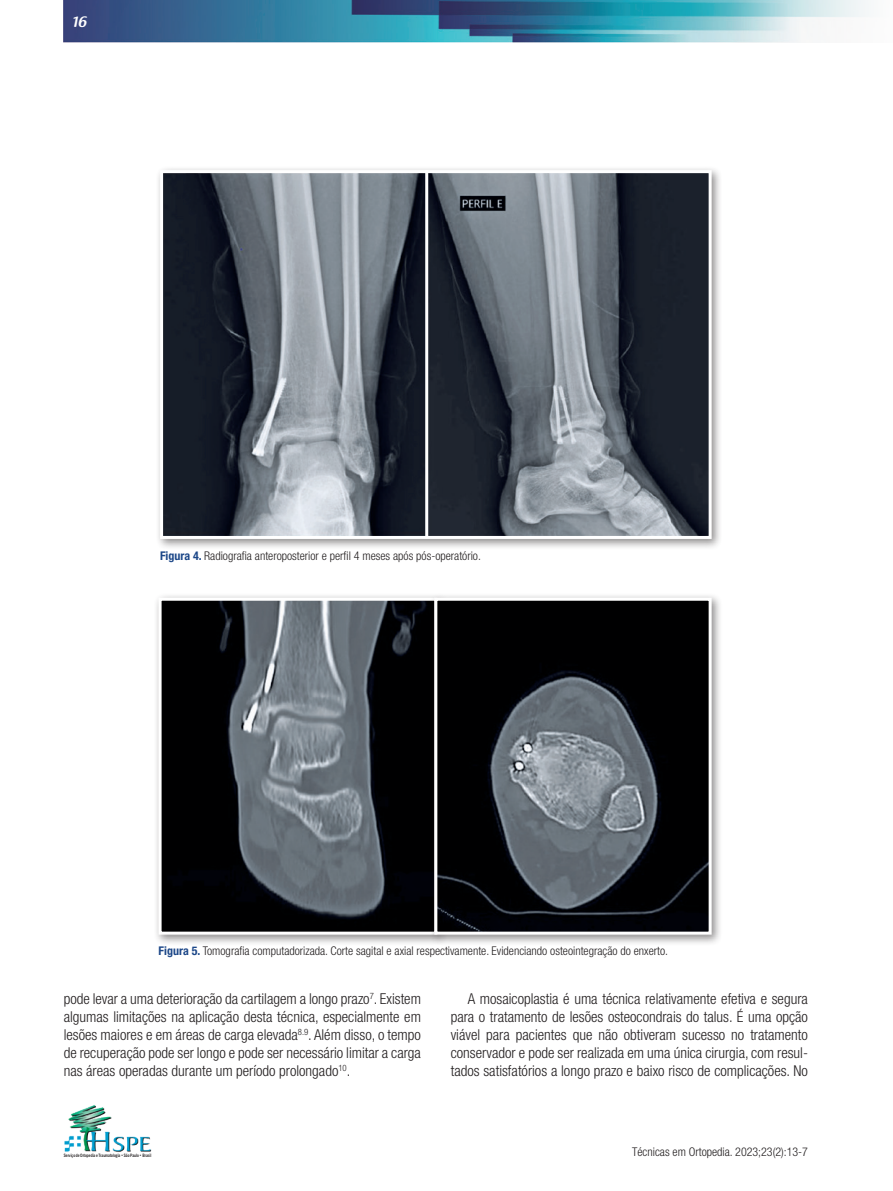
<style>
.page{position:relative;width:893px;height:1191px;background:#fff}
.page>*{position:absolute;margin:0;border:0;box-sizing:border-box;transform-origin:0 0}
.t1{font:300 condensed 15px/18px "Helvetica Neue";color:#231f20;text-align:justify}
.t2{font:600 15px "Raspoutine";color:#fff}
.t3{font:300 condensed 12px "Helvetica Neue";color:#231f20}
.t4{font:700 4.5px "News Gothic BT";color:#231f20;scale:.8 1}
.s1{font-weight:700;color:#1c4788}
</style>
<div class="page">
<img style="left:64px;top:0;width:805px;height:43px">
<img style="left:64px;top:1105px;width:87px;height:47px">
<div style="left:155px;top:165px;width:568px;height:385px;background:#231f20;opacity:.5"></div>
<img style="left:164px;top:174px;width:544px;height:361px">
<div style="left:160px;top:170px;width:552px;height:369px;border:3px solid #fff"></div>
<hr style="left:425px;top:170px;width:3px;height:367px;background:#fff">
<div style="left:153px;top:592px;width:296px;height:354px;background:#231f20;opacity:.5"></div>
<img style="left:163px;top:602px;width:266px;height:328px">
<div style="left:159px;top:598px;width:278px;height:336px;border:3px solid #fff"></div>
<div style="left:429px;top:592px;width:294px;height:354px;background:#231f20;opacity:.5"></div>
<div style="left:434px;top:598px;width:278px;height:336px;border:3px solid #fff"></div>
<p class="t2" style="left:72px;top:14px;width:16px">16</p>
<p class="t3" style="left:160px;top:549px;width:322px"><span class="s1">Figura 4.</span> Radiografia anteroposterior e perfil 4 meses após pós-operatório.</p>
<p class="t3" style="left:159px;top:943px;width:511px"><span class="s1">Figura 5.</span> Tomografia computadorizada. Corte sagital e axial respectivamente. Evidenciando osteointegração do enxerto.</p>
<p class="t1" style="left:64px;top:989px;width:359px">pode levar a uma deterioração da cartilagem a longo prazo<sup>7</sup>. Existem algumas limitações na aplicação desta técnica, especialmente em lesões maiores e em áreas de carga elevada<sup>8.9</sup>. Além disso, o tempo de recuperação pode ser longo e pode ser necessário limitar a carga nas áreas operadas durante um período prolongado<sup>10</sup>.</p>
<p class="t1" style="left:451px;top:989px;width:359px;text-indent:17px">A mosaicoplastia é uma técnica relativamente efetiva e segura para o tratamento de lesões osteocondrais do talus. É uma opção viável para pacientes que não obtiveram sucesso no tratamento conservador e pode ser realizada em uma única cirurgia, com resul&shy;tados satisfatórios a longo prazo e baixo risco de complicações. No</p>
<p class="t4" style="left:64px;top:1152px;width:111px">Serviço de Ortopedia e Traumatologia • São Paulo • Brasil</p>
<p class="t3" style="left:632px;top:1145px;width:177px">Técnicas em Ortopedia. 2023;23(2):13-7</p>
</div>
